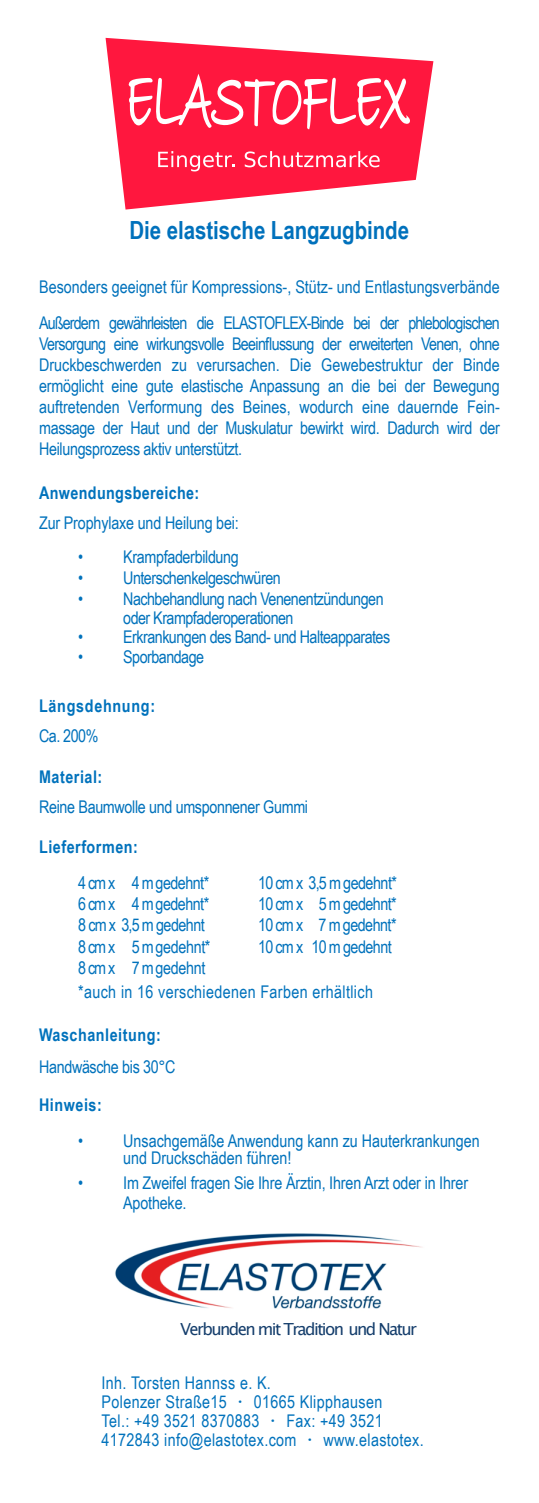
<style>
.page{position:relative;width:539px;height:1503px;background:#fff}
.page>*{position:absolute;margin:0;border:0;box-sizing:border-box;transform-origin:0 0}
.t1{font:700 25px "Arial Narrow";letter-spacing:-.005em;color:#0071bc}
.t2{font:17.5px/21px "Arial Narrow";letter-spacing:-.01em;color:#0072bc}
.t3{font:17.5px/19px "Arial Narrow";letter-spacing:-.03em;color:#0072bc}
.t4{font:17.5px/19px "Arial Narrow";letter-spacing:.02em;color:#0072bc}
.t5{font:700 17.5px "Arial Narrow";letter-spacing:.03em;color:#0072bc}
.t6{font:16.75px "Lucida Grande";letter-spacing:-.095em;color:#153e6c}
.s1{font-family:"Ping Fang SC"}
</style>
<div class="page">
<svg style="left:106px;top:38px;width:327px;height:171px;fill:#ff173e"></svg>
<svg style="left:128px;top:74px;width:282px;height:56px"></svg>
<svg style="left:158px;top:151px;width:76px;height:20px;background:#ff4e6b"></svg>
<svg style="left:245px;top:151px;width:135px;height:16px;background:#ff5672"></svg>
<img style="left:115px;top:1233px;width:307px;height:76px">
<h1 class="t1" style="left:130px;top:221px;width:281px">Die elastische Langzugbinde</h1>
<p class="t2" style="left:39px;top:278px;width:462px">Besonders geeignet für Kompressions-, Stütz- und Entlastungsverbände</p>
<p class="t2" style="left:39px;top:314px;width:462px;text-align:justify">Außerdem gewährleisten die ELASTOFLEX-Binde bei der phlebologischen Versorgung eine wirkungsvolle Beeinflussung der erweiterten Venen, ohne Druckbeschwerden zu verursachen. Die Gewebestruktur der Binde ermöglicht eine gute elastische Anpassung an die bei der Bewegung auftretenden Verformung des Beines, wodurch eine dauernde Fein&shy;massage der Haut und der Muskulatur bewirkt wird. Dadurch wird der Heilungsprozess aktiv unterstützt.</p>
<p class="t5" style="left:39px;top:486px;width:162px">Anwendungsbereiche:</p>
<p class="t2" style="left:39px;top:514px;width:201px">Zur Prophylaxe und Heilung bei:</p>
<p class="t2" style="left:78px;top:548px;width:162px">• Krampfaderbildung</p>
<p class="t3" style="left:78px;top:570px;width:204px">• Unterschenkelgeschwüren</p>
<p class="t3" style="left:123px;top:591px;width:262px;text-indent:-45px">• Nachbehandlung nach Venenentzündungen oder Krampfaderoperationen</p>
<p class="t3" style="left:78px;top:629px;width:313px">• Erkrankungen des Band- und Halteapparates</p>
<p class="t3" style="left:78px;top:648px;width:127px">• Sporbandage</p>
<p class="t5" style="left:39px;top:699px;width:118px">Längsdehnung:</p>
<p class="t2" style="left:39px;top:726px;width:61px">Ca. 200%</p>
<p class="t5" style="left:39px;top:769px;width:65px">Material:</p>
<p class="t2" style="left:39px;top:797px;width:270px">Reine Baumwolle und umsponnener Gummi</p>
<p class="t5" style="left:39px;top:840px;width:100px">Lieferformen:</p>
<p class="t3" style="left:78px;top:874px;width:133px">4 cm x 4 m gedehnt*</p>
<p class="t3" style="left:258px;top:874px;width:140px">10 cm x 3,5 m gedehnt*</p>
<p class="t3" style="left:78px;top:896px;width:133px">6 cm x 4 m gedehnt*</p>
<p class="t3" style="left:258px;top:896px;width:140px">10 cm x 5 m gedehnt*</p>
<p class="t3" style="left:78px;top:917px;width:128px">8 cm x 3,5 m gedehnt</p>
<p class="t3" style="left:258px;top:917px;width:140px">10 cm x 7 m gedehnt*</p>
<p class="t2" style="left:78px;top:937px;width:134px">8 cm x 5 m gedehnt*</p>
<p class="t3" style="left:258px;top:938px;width:135px">10 cm x 10 m gedehnt</p>
<p class="t4" style="left:78px;top:957px;width:296px;line-height:24px">8 cm x 7 m gedehnt<br>*auch in 16 verschiedenen Farben erhältlich</p>
<p class="t5" style="left:39px;top:1027px;width:123px">Waschanleitung:</p>
<p class="t2" style="left:39px;top:1057px;width:138px">Handwäsche bis 30°C</p>
<p class="t5" style="left:39px;top:1098px;width:64px">Hinweis:</p>
<p class="t2" style="left:123px;top:1133px;width:358px;line-height:17.2px;text-indent:-45px">• Unsachgemäße Anwendung kann zu Hauterkrankungen und Druckschäden führen!</p>
<p class="t2" style="left:123px;top:1174px;width:346px;line-height:20px;text-indent:-45px">• Im Zweifel fragen Sie Ihre Ärztin, Ihren Arzt oder in Ihrer<br>Apotheke.</p>
<p class="t6" style="left:180px;top:1322px;width:238px">Verbunden mit Tradition und Natur</p>
<p class="t4" style="left:102px;top:1374px;width:323px">Inh. Torsten Hannss e. K.<br>Polenzer Straße15 <span class="s1">・</span> 01665 Klipphausen<br>Tel.: +49 3521 8370883 <span class="s1">・</span> Fax: +49 3521<br>4172843 info@elastotex.com <span class="s1">・</span> www.elastotex.</p>
</div>
